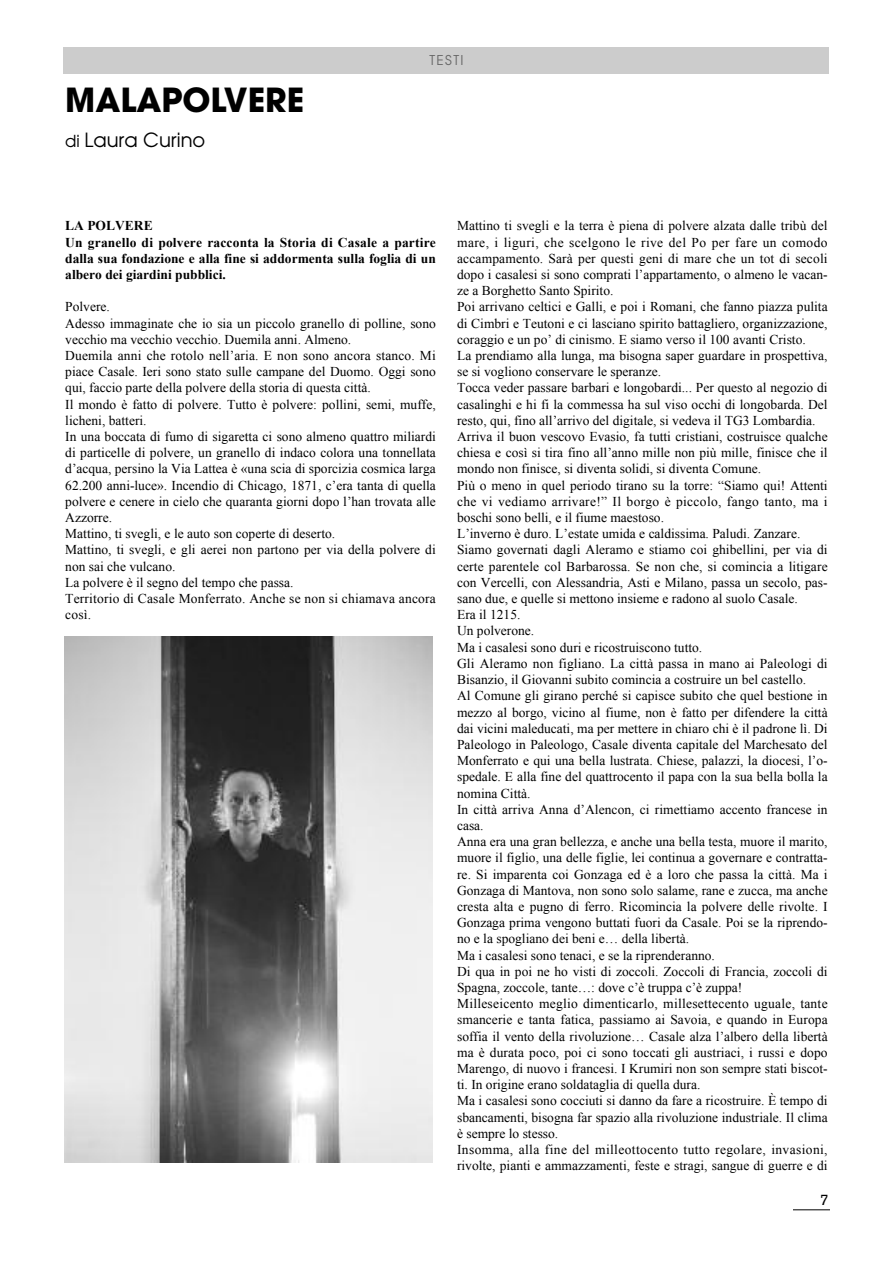
<style>
.page{position:relative;width:893px;height:1263px;background:#fff}
.page>*{position:absolute;margin:0;border:0;box-sizing:border-box;transform-origin:0 0}
.t1{font:700 33px "Avant Garde";color:#000}
.t2{font:19.5px "Avant Garde";color:#000}
.t3{font:15px "Akzidenz Grotesk";color:#000}
.t4{font:13.5px/16.2px "Times New Roman";color:#000}
.t5{font:700 13.5px/16.2px "Times New Roman";color:#000}
.t6{font:13.5px "Avant Garde";letter-spacing:.105em;color:#666}
.s1{font-size:16.5px}
</style>
<div class="page">
<hr style="left:793px;top:1209px;width:37px;height:1px;background:#000">
<div style="left:64px;top:47px;width:765px;height:27px;background:#ccc"></div>
<img style="left:64px;top:636px;width:369px;height:527px">
<h1 class="t1" style="left:65px;top:88px;width:240px">MALAPOLVERE</h1>
<h2 class="t2" style="left:65px;top:129px;width:142px"><span class="s1">di</span> Laura Curino</h2>
<p class="t6" style="left:429px;top:53px;width:36px">TESTI</p>
<p class="t5" style="left:65px;top:218px;width:372px">LA PoLVERE<br>un granello di polvere racconta la Storia di Casale a partire dalla sua fondazione e alla fine si addormenta sulla foglia di un albero dei giardini pubblici.</p>
<p class="t4" style="left:65px;top:299px;width:372px">Polvere.<br>Adesso immaginate che io sia un piccolo granello di polline, sono vecchio ma vecchio vecchio. Duemila anni. Almeno.<br>Duemila anni che rotolo nell’aria. E non sono ancora stanco. Mi piace Casale. Ieri sono stato sulle campane del Duomo. Oggi sono qui, faccio parte della polvere della storia di questa città.<br>Il mondo è fatto di polvere. Tutto è polvere: pollini, semi, muffe, licheni, batteri.<br>In una boccata di fumo di sigaretta ci sono almeno quattro miliardi di particelle di polvere, un granello di indaco colora una tonnellata d’acqua, persino la Via Lattea è «una scia di sporcizia cosmica larga 62.200 anni-luce». Incendio di Chicago, 1871, c’era tanta di quella polvere e cenere in cielo che quaranta giorni dopo l’han trovata alle Azzorre.<br>Mattino, ti svegli, e le auto son coperte di deserto.<br>Mattino, ti svegli, e gli aerei non partono per via della polvere di non sai che vulcano.<br>La polvere è il segno del tempo che passa.<br>Territorio di Casale Monferrato. Anche se non si chiamava ancora così.</p>
<p class="t4" style="left:457px;top:218px;width:372px">Mattino ti svegli e la terra è piena di polvere alzata dalle tribù del mare, i liguri, che scelgono le rive del Po per fare un comodo accampamento. Sarà per questi geni di mare che un tot di secoli dopo i casalesi si sono comprati l’appartamento, o almeno le vacan&shy;ze a Borghetto Santo Spirito.<br>Poi arrivano celtici e Galli, e poi i Romani, che fanno piazza pulita di Cimbri e Teutoni e ci lasciano spirito battagliero, organizzazione, coraggio e un po’ di cinismo. E siamo verso il 100 avanti Cristo.<br>La prendiamo alla lunga, ma bisogna saper guardare in prospettiva, se si vogliono conservare le speranze.<br>Tocca veder passare barbari e longobardi... Per questo al negozio di casalinghi e hi fi la commessa ha sul viso occhi di longobarda. Del resto, qui, fino all’arrivo del digitale, si vedeva il TG3 Lombardia.<br>Arriva il buon vescovo Evasio, fa tutti cristiani, costruisce qualche chiesa e così si tira fino all’anno mille non più mille, finisce che il mondo non finisce, si diventa solidi, si diventa Comune.<br>Più o meno in quel periodo tirano su la torre: “Siamo qui! Attenti che vi vediamo arrivare!” Il borgo è piccolo, fango tanto, ma i boschi sono belli, e il fiume maestoso.<br>L’inverno è duro. L’estate umida e caldissima. Paludi. Zanzare.<br>Siamo governati dagli Aleramo e stiamo coi ghibellini, per via di certe parentele col Barbarossa. Se non che, si comincia a litigare con Vercelli, con Alessandria, Asti e Milano, passa un secolo, pas&shy;sano due, e quelle si mettono insieme e radono al suolo Casale.<br>Era il 1215.<br>Un polverone.<br>Ma i casalesi sono duri e ricostruiscono tutto.<br>Gli Aleramo non figliano. La città passa in mano ai Paleologi di Bisanzio, il Giovanni subito comincia a costruire un bel castello.<br>Al Comune gli girano perché si capisce subito che quel bestione in mezzo al borgo, vicino al fiume, non è fatto per difendere la città dai vicini maleducati, ma per mettere in chiaro chi è il padrone lì. Di Paleologo in Paleologo, Casale diventa capitale del Marchesato del Monferrato e qui una bella lustrata. Chiese, palazzi, la diocesi, l’o&shy;spedale. E alla fine del quattrocento il papa con la sua bella bolla la nomina Città.<br>In città arriva Anna d’Alencon, ci rimettiamo accento francese in casa.<br>Anna era una gran bellezza, e anche una bella testa, muore il marito, muore il figlio, una delle figlie, lei continua a governare e contratta&shy;re. Si imparenta coi Gonzaga ed è a loro che passa la città. Ma i Gonzaga di Mantova, non sono solo salame, rane e zucca, ma anche cresta alta e pugno di ferro. Ricomincia la polvere delle rivolte. I Gonzaga prima vengono buttati fuori da Casale. Poi se la riprendo&shy;no e la spogliano dei beni e… della libertà.<br>Ma i casalesi sono tenaci, e se la riprenderanno.<br>Di qua in poi ne ho visti di zoccoli. Zoccoli di Francia, zoccoli di Spagna, zoccole, tante…: dove c’è truppa c’è zuppa!<br>Milleseicento meglio dimenticarlo, millesettecento uguale, tante smancerie e tanta fatica, passiamo ai Savoia, e quando in Europa soffia il vento della rivoluzione… Casale alza l’albero della libertà ma è durata poco, poi ci sono toccati gli austriaci, i russi e dopo Marengo, di nuovo i francesi. I Krumiri non son sempre stati biscot&shy;ti. In origine erano soldataglia di quella dura.<br>Ma i casalesi sono cocciuti si danno da fare a ricostruire. È tempo di sbancamenti, bisogna far spazio alla rivoluzione industriale. Il clima è sempre lo stesso.<br>Insomma, alla fine del milleottocento tutto regolare, invasioni, rivolte, pianti e ammazzamenti, feste e stragi, sangue di guerre e di</p>
<p class="t3" style="left:820px;top:1195px;width:10px">7</p>
</div>
